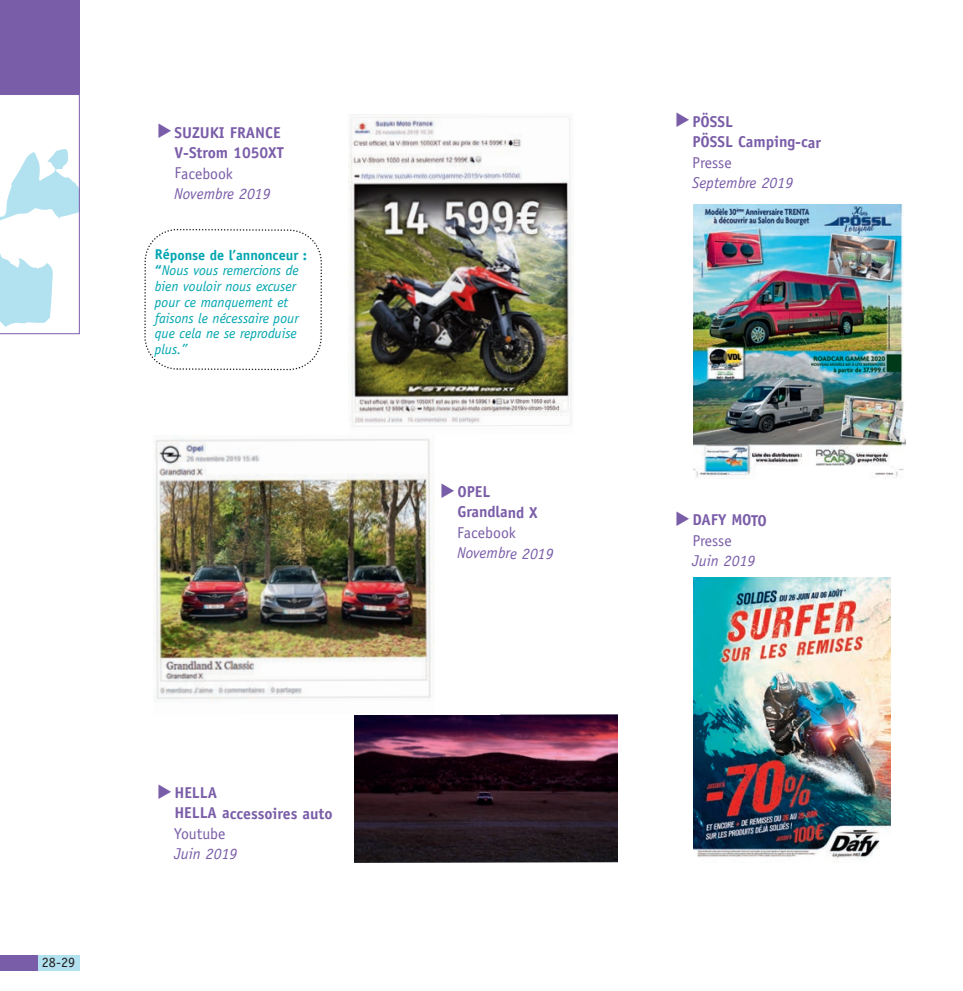
<style>
.page{position:relative;width:963px;height:991px;background:#fff}
.page>*{position:absolute;margin:0;border:0;box-sizing:border-box;transform-origin:0 0}
.t1{font:700 15.75px/20.5px "Officina Sans";letter-spacing:-.005em;color:#7a5da8}
.t2{font:italic 15.75px "Officina Sans";letter-spacing:-.005em;color:#7a5da8}
.t3{font:15.75px "Officina Sans";letter-spacing:-.005em;color:#7a5da8}
.t4{font:italic 14.17px/15.8px "Officina Sans";color:#00a5b0}
.t5{font:14.17px "Officina Sans";color:#231f20}
.s1{font-weight:700;font-style:normal}
.s2{font-weight:400}
</style>
<div class="page">
<div style="left:0;top:0;width:80px;height:96px;background:#7a5da8"></div>
<svg style="left:0;top:94px;width:80px;height:240px"></svg>
<div style="left:0;top:954px;width:80px;height:16px;background:#b2e1ef"></div>
<div style="left:0;top:954px;width:38px;height:16px;background:#7a5da8"></div>
<img style="left:348px;top:114px;width:224px;height:313px">
<img style="left:153px;top:435px;width:281px;height:266px">
<svg style="left:144px;top:228px;width:178px;height:143px"></svg>
<img style="left:693px;top:204px;width:212px;height:274px">
<img style="left:355px;top:714px;width:263px;height:148px">
<img style="left:693px;top:577px;width:197px;height:285px">
<p class="t1" style="left:157px;top:123px;width:128px;text-align:right">◆SUZUKI FRANCE<br>V-Strom 1050XT</p>
<p class="t3" style="left:174px;top:167px;width:60px">Facebook</p>
<p class="t2" style="left:174px;top:188px;width:98px">Novembre 2019</p>
<p class="t4" style="left:155px;top:248px;width:154px"><span class="s1">Réponse de l’annonceur : “</span>Nous vous remercions de bien vouloir nous excuser pour ce manquement et faisons le nécessaire pour que cela ne se reproduise plus.”</p>
<p class="t5" style="left:42px;top:956px;width:35px">28-29</p>
<p class="t1" style="left:174px;top:783px;width:160px;text-indent:-17px">◆HELLA<br>HELLA accessoires auto</p>
<p class="t3" style="left:174px;top:827px;width:53px">Youtube</p>
<p class="t2" style="left:174px;top:847px;width:65px">Juin 2019</p>
<p class="t1" style="left:457px;top:482px;width:82px;text-indent:-17px">◆OPEL<br>Grandland X</p>
<p class="t3" style="left:457px;top:526px;width:60px">Facebook</p>
<p class="t2" style="left:457px;top:547px;width:98px">Novembre 2019</p>
<p class="t1" style="left:692px;top:112px;width:130px;text-indent:-17px">◆PÖSSL<br>PÖSSL Camping-car</p>
<p class="t3" style="left:692px;top:156px;width:41px">Presse</p>
<p class="t2" style="left:692px;top:177px;width:103px">Septembre 2019</p>
<p class="t1" style="left:692px;top:511px;width:76px;text-indent:-17px">◆DAFY MOTO<br><span class="s2">Presse</span></p>
<p class="t2" style="left:692px;top:555px;width:65px">Juin 2019</p>
</div>
